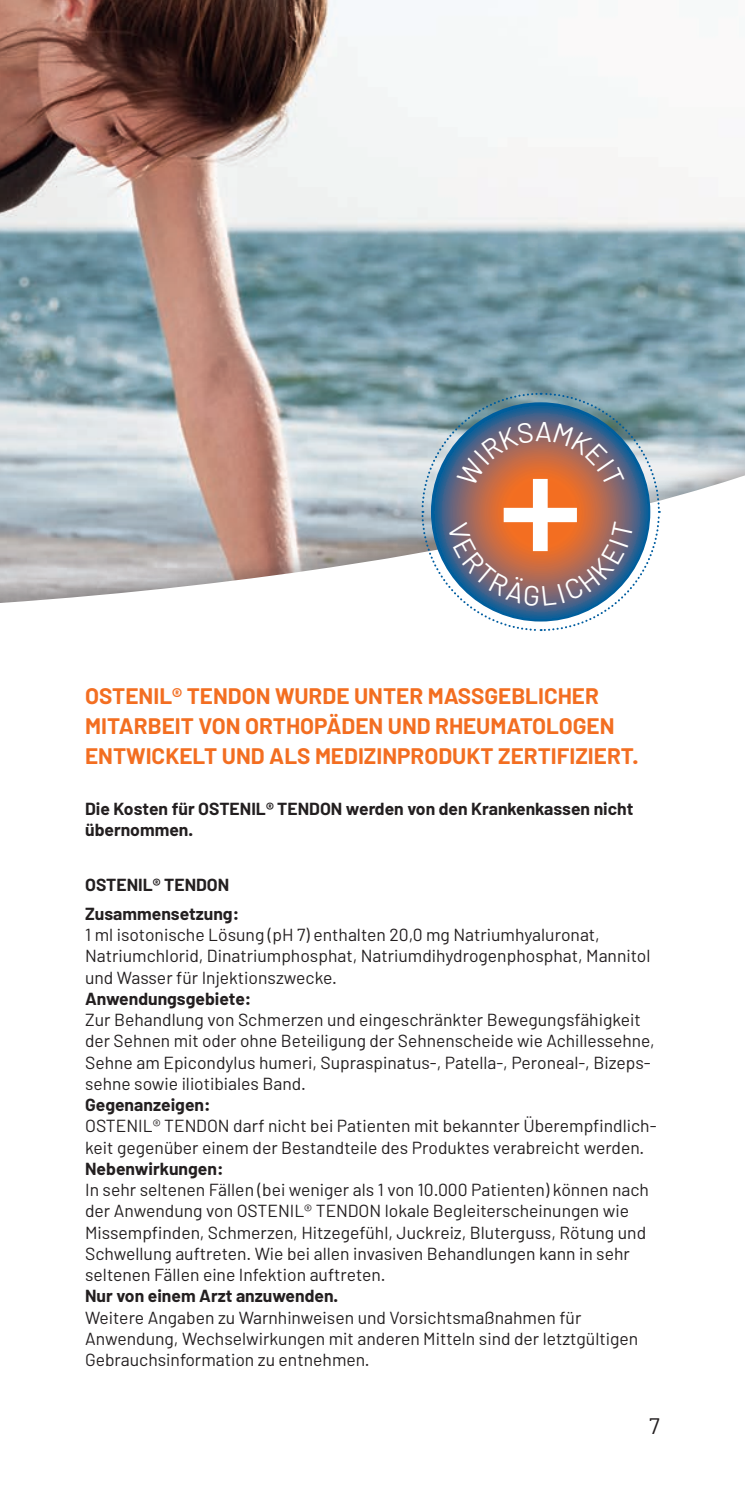
<style>
.page{position:relative;width:745px;height:1489px;background:#fff}
.page>*{position:absolute;margin:0;border:0;box-sizing:border-box;transform-origin:0 0}
.t1{font:700 140.5px "Frutiger Next LTW1 G";color:#fff}
.t2{font:700 22.5px/30px "Barlow";color:#f36e21}
.t3{font:22.5px "Barlow";color:#231f20}
.t4{font:17.5px/21.2px "Barlow";color:#231f20}
.t5{font:700 17.5px/28.2px "Barlow";color:#231f20}
</style>
<div class="page">
<img style="left:0;top:0;width:744px;height:447px">
<svg style="left:0;top:468px;width:744px;height:135px"></svg>
<svg style="left:420px;top:392px;width:240px;height:239px"></svg>
<h1 class="t1" style="left:498px;top:424px;width:84px">+</h1>
<p class="t2" style="left:85px;top:680px;width:554px">OSTENIL® TENDON WURDE UNTER MASSGEBLICHER<br>MITARBEIT VON ORTHOPÄDEN UND RHEUMATOLOGEN<br>ENTWICKELT UND ALS MEDIZINPRODUKT ZERTIFIZIERT.</p>
<p class="t5" style="left:85px;top:797px;width:549px;line-height:21.2px">Die Kosten für OSTENIL® TENDON werden von den Krankenkassen nicht übernommen.</p>
<p class="t5" style="left:85px;top:871px;width:155px">OSTENIL® TENDON<br>Zusammensetzung:</p>
<p class="t4" style="left:85px;top:923px;width:566px">1 ml isotonische Lösung (pH 7) enthalten 20,0 mg Natriumhyaluronat,<br>Natriumchlorid, Dinatriumphosphat, Natriumdihydrogenphosphat, Mannitol und Wasser für Injektionszwecke.</p>
<p class="t5" style="left:85px;top:984px;width:167px">Anwendungsgebiete:</p>
<p class="t4" style="left:85px;top:1008px;width:570px">Zur Behandlung von Schmerzen und eingeschränkter Bewegungsfähigkeit der Sehnen mit oder ohne Beteiligung der Sehnenscheide wie Achillessehne, Sehne am Epicondylus humeri, Supraspinatus-, Patella-, Peroneal-, Bizeps&shy;sehne sowie iliotibiales Band.</p>
<p class="t5" style="left:85px;top:1090px;width:127px">Gegenanzeigen:</p>
<p class="t4" style="left:85px;top:1114px;width:572px">OSTENIL® TENDON darf nicht bei Patienten mit bekannter Überempfindlich&shy;keit gegenüber einem der Bestandteile des Produktes verabreicht werden.</p>
<p class="t5" style="left:85px;top:1154px;width:140px">Nebenwirkungen:</p>
<p class="t4" style="left:85px;top:1178px;width:565px">In sehr seltenen Fällen (bei weniger als 1 von 10.000 Patienten) können nach der Anwendung von OSTENIL® TENDON lokale Begleiterscheinungen wie Missempfinden, Schmerzen, Hitzegefühl, Juckreiz, Bluterguss, Rötung und Schwellung auftreten. Wie bei allen invasiven Behandlungen kann in sehr seltenen Fällen eine Infektion auftreten.</p>
<p class="t5" style="left:85px;top:1281px;width:254px">Nur von einem Arzt anzuwenden.</p>
<p class="t4" style="left:85px;top:1306px;width:554px">Weitere Angaben zu Warnhinweisen und Vorsichtsmaßnahmen für<br>Anwendung, Wechselwirkungen mit anderen Mitteln sind der letztgültigen<br>Gebrauchsinformation zu entnehmen.</p>
<p class="t3" style="left:648px;top:1411px;width:12px">7</p>
</div>
